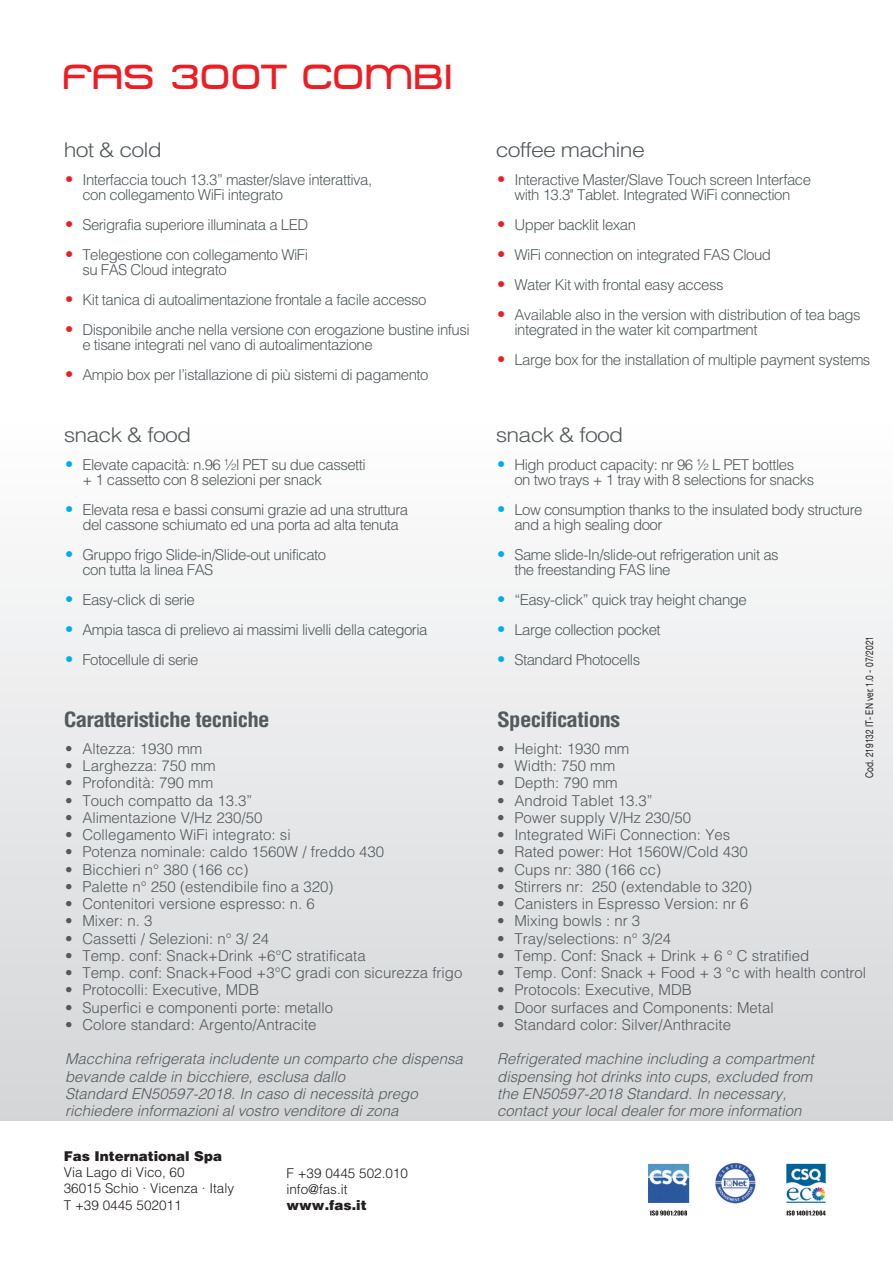
<style>
.page{position:relative;width:893px;height:1263px;background:#fff}
.page>*{position:absolute;margin:0;border:0;box-sizing:border-box;transform-origin:0 0}
.t1{font:34.65px "Metro DF";color:#ee1d23}
.t2{font:300 20.4px "Helvetica";letter-spacing:-.035em;color:#535a5c;scale:1.13 1}
.t3{font:700 condensed 20.4px "Helvetica";letter-spacing:-.035em;color:#535a5c;scale:1.13 1}
.t4{font:300 15px/15px "Helvetica";letter-spacing:-.035em;color:#535a5c}
.t5{font:300 15px "Helvetica";color:#535a5c}
.t6{font:italic 300 15px/17.2px "Helvetica";color:#535a5c}
.t7{font:300 13.5px/16.2px "Helvetica";color:#231f20}
.t8{font:900 13.5px "Helvetica";color:#231f20}
.t9{font:10.5px "Helvetica Neue";color:#231f20;scale:.8 1}
.s1{font-size:16.5px;color:#ee1d23}
.s2{font-size:16.5px;color:#00aeef}
</style>
<div class="page">
<img style="left:648px;top:1163px;width:178px;height:53px">
<h1 class="t1" style="left:64px;top:58px;width:391px">fAs 300T COMBI</h1>
<h2 class="t2" style="left:64px;top:137px;width:88px">hot &amp; cold</h2>
<p class="t4" style="left:82px;top:171px;width:291px;text-indent:-17px"><span class="s1">•</span> Interfaccia touch 13.3” master/slave interattiva, con collegamento WiFi integrato</p>
<p class="t4" style="left:65px;top:216px;width:245px"><span class="s1">•</span> Serigrafia superiore illuminata a LED</p>
<p class="t4" style="left:82px;top:246px;width:227px;text-indent:-17px"><span class="s1">•</span> Telegestione con collegamento WiFi su FAS Cloud integrato</p>
<p class="t4" style="left:65px;top:291px;width:363px"><span class="s1">•</span> Kit tanica di autoalimentazione frontale a facile accesso</p>
<p class="t4" style="left:82px;top:321px;width:389px;text-indent:-17px"><span class="s1">•</span> Disponibile anche nella versione con erogazione bustine infusi e tisane integrati nel vano di autoalimentazione</p>
<p class="t4" style="left:65px;top:366px;width:365px"><span class="s1">•</span> Ampio box per l’istallazione di più sistemi di pagamento</p>
<h2 class="t2" style="left:64px;top:422px;width:114px">snack &amp; food</h2>
<p class="t4" style="left:82px;top:456px;width:285px;text-indent:-17px"><span class="s2">•</span> Elevate capacità: n.96 ½l PET su due cassetti + 1 cassetto con 8 selezioni per snack</p>
<p class="t4" style="left:65px;top:501px;width:344px;text-align:center"><span class="s2">•</span> Elevata resa e bassi consumi grazie ad una struttura del cassone schiumato ed una porta ad alta tenuta</p>
<p class="t4" style="left:82px;top:546px;width:245px;text-indent:-17px"><span class="s2">•</span> Gruppo frigo Slide-in/Slide-out unificato con tutta la linea FAS</p>
<p class="t4" style="left:65px;top:591px;width:131px"><span class="s2">•</span> Easy-click di serie</p>
<p class="t4" style="left:65px;top:621px;width:364px"><span class="s2">•</span> Ampia tasca di prelievo ai massimi livelli della categoria</p>
<p class="t4" style="left:65px;top:651px;width:135px"><span class="s2">•</span> Fotocellule di serie</p>
<h2 class="t3" style="left:64px;top:706px;width:184px">Caratteristiche tecniche</h2>
<p class="t5" style="left:65px;top:739px;width:139px">• Altezza: 1930 mm</p>
<p class="t5" style="left:65px;top:756px;width:152px">• Larghezza: 750 mm</p>
<p class="t5" style="left:65px;top:774px;width:150px">• Profondità: 790 mm</p>
<p class="t5" style="left:65px;top:791px;width:189px">• Touch compatto da 13.3”</p>
<p class="t5" style="left:65px;top:808px;width:199px">• Alimentazione V/Hz 230/50</p>
<p class="t5" style="left:65px;top:825px;width:227px">• Collegamento WiFi integrato: si</p>
<p class="t5" style="left:65px;top:843px;width:321px">• Potenza nominale: caldo 1560W / freddo 430</p>
<p class="t5" style="left:65px;top:860px;width:185px">• Bicchieri n° 380 (166 cc)</p>
<p class="t5" style="left:65px;top:877px;width:270px">• Palette n° 250 (estendibile fino a 320)</p>
<p class="t5" style="left:65px;top:894px;width:251px">• Contenitori versione espresso: n. 6</p>
<p class="t4" style="left:65px;top:913px;width:89px">• Mixer: n. 3</p>
<p class="t5" style="left:65px;top:929px;width:206px">• Cassetti / Selezioni: n° 3/ 24</p>
<p class="t5" style="left:65px;top:946px;width:302px">• Temp. conf: Snack+Drink +6°C stratificata</p>
<p class="t5" style="left:65px;top:963px;width:399px">• Temp. conf: Snack+Food +3°C gradi con sicurezza frigo</p>
<p class="t5" style="left:65px;top:981px;width:195px">• Protocolli: Executive, MDB</p>
<p class="t5" style="left:65px;top:998px;width:270px">• Superfici e componenti porte: metallo</p>
<p class="t5" style="left:65px;top:1015px;width:253px">• Colore standard: Argento/Antracite</p>
<p class="t6" style="left:65px;top:1050px;width:399px">Macchina refrigerata includente un comparto che dispensa bevande calde in bicchiere, esclusa dallo<br>Standard EN50597-2018. In caso di necessità prego richiedere informazioni al vostro venditore di zona</p>
<p class="t8" style="left:64px;top:1147px;width:160px">Fas International Spa</p>
<p class="t7" style="left:64px;top:1164px;width:172px">Via Lago di Vico, 60<br>36015 Schio · Vicenza · Italy<br>T +39 0445 502011</p>
<p class="t7" style="left:286px;top:1165px;width:123px">F +39 0445 502.010 info@fas.it</p>
<p class="t8" style="left:286px;top:1197px;width:82px">www.fas.it</p>
<h2 class="t2" style="left:496px;top:137px;width:133px">coffee machine</h2>
<p class="t4" style="left:497px;top:171px;width:315px;text-align:center"><span class="s1">•</span> Interactive Master/Slave Touch screen Interface with 13.3" Tablet. Integrated WiFi connection</p>
<p class="t4" style="left:497px;top:216px;width:140px"><span class="s1">•</span> Upper backlit lexan</p>
<p class="t4" style="left:497px;top:246px;width:275px"><span class="s1">•</span> WiFi connection on integrated FAS Cloud</p>
<p class="t4" style="left:497px;top:276px;width:228px"><span class="s1">•</span> Water Kit with frontal easy access</p>
<p class="t4" style="left:514px;top:306px;width:348px;text-indent:-17px"><span class="s1">•</span> Available also in the version with distribution of tea bags integrated in the water kit compartment</p>
<p class="t4" style="left:497px;top:351px;width:375px"><span class="s1">•</span> Large box for the installation of multiple payment systems</p>
<h2 class="t2" style="left:496px;top:422px;width:114px">snack &amp; food</h2>
<p class="t4" style="left:514px;top:456px;width:302px;text-indent:-17px"><span class="s2">•</span> High product capacity: nr 96 ½ L PET bottles<br>on two trays + 1 tray with 8 selections for snacks</p>
<p class="t4" style="left:514px;top:501px;width:350px;text-indent:-17px"><span class="s2">•</span> Low consumption thanks to the insulated body structure and a high sealing door</p>
<p class="t4" style="left:514px;top:546px;width:266px;text-indent:-17px"><span class="s2">•</span> Same slide-In/slide-out refrigeration unit as the freestanding FAS line</p>
<p class="t4" style="left:497px;top:591px;width:251px"><span class="s2">•</span> “Easy-click” quick tray height change</p>
<p class="t4" style="left:497px;top:621px;width:165px"><span class="s2">•</span> Large collection pocket</p>
<p class="t4" style="left:497px;top:651px;width:145px"><span class="s2">•</span> Standard Photocells</p>
<p class="t9" style="left:862px;top:778px;width:178px;rotate:-90deg">Cod. 219132 IT- EN ver. 1.0 - 07/2021</p>
<h2 class="t3" style="left:497px;top:706px;width:111px">Specifications</h2>
<p class="t5" style="left:497px;top:739px;width:134px">• Height: 1930 mm</p>
<p class="t5" style="left:497px;top:756px;width:120px">• Width: 750 mm</p>
<p class="t5" style="left:497px;top:774px;width:122px">• Depth: 790 mm</p>
<p class="t5" style="left:497px;top:791px;width:157px">• Android Tablet 13.3”</p>
<p class="t5" style="left:497px;top:808px;width:195px">• Power supply V/Hz 230/50</p>
<p class="t5" style="left:497px;top:825px;width:235px">• Integrated WiFi Connection: Yes</p>
<p class="t5" style="left:497px;top:843px;width:252px">• Rated power: Hot 1560W/Cold 430</p>
<p class="t5" style="left:497px;top:860px;width:165px">• Cups nr: 380 (166 cc)</p>
<p class="t5" style="left:497px;top:877px;width:256px">• Stirrers nr: 250 (extendable to 320)</p>
<p class="t5" style="left:497px;top:894px;width:253px">• Canisters in Espresso Version: nr 6</p>
<p class="t5" style="left:497px;top:912px;width:145px">• Mixing bowls : nr 3</p>
<p class="t5" style="left:497px;top:929px;width:176px">• Tray/selections: n° 3/24</p>
<p class="t5" style="left:497px;top:946px;width:314px">• Temp. Conf: Snack + Drink + 6 ° C stratified</p>
<p class="t5" style="left:497px;top:963px;width:371px">• Temp. Conf: Snack + Food + 3 °c with health control</p>
<p class="t5" style="left:497px;top:981px;width:196px">• Protocols: Executive, MDB</p>
<p class="t5" style="left:497px;top:998px;width:278px">• Door surfaces and Components: Metal</p>
<p class="t5" style="left:497px;top:1015px;width:235px">• Standard color: Silver/Anthracite</p>
<p class="t6" style="left:497px;top:1050px;width:318px">Refrigerated machine including a compartment dispensing hot drinks into cups, excluded from the EN50597-2018 Standard. In necessary, contact your local dealer for more information</p>
</div>
